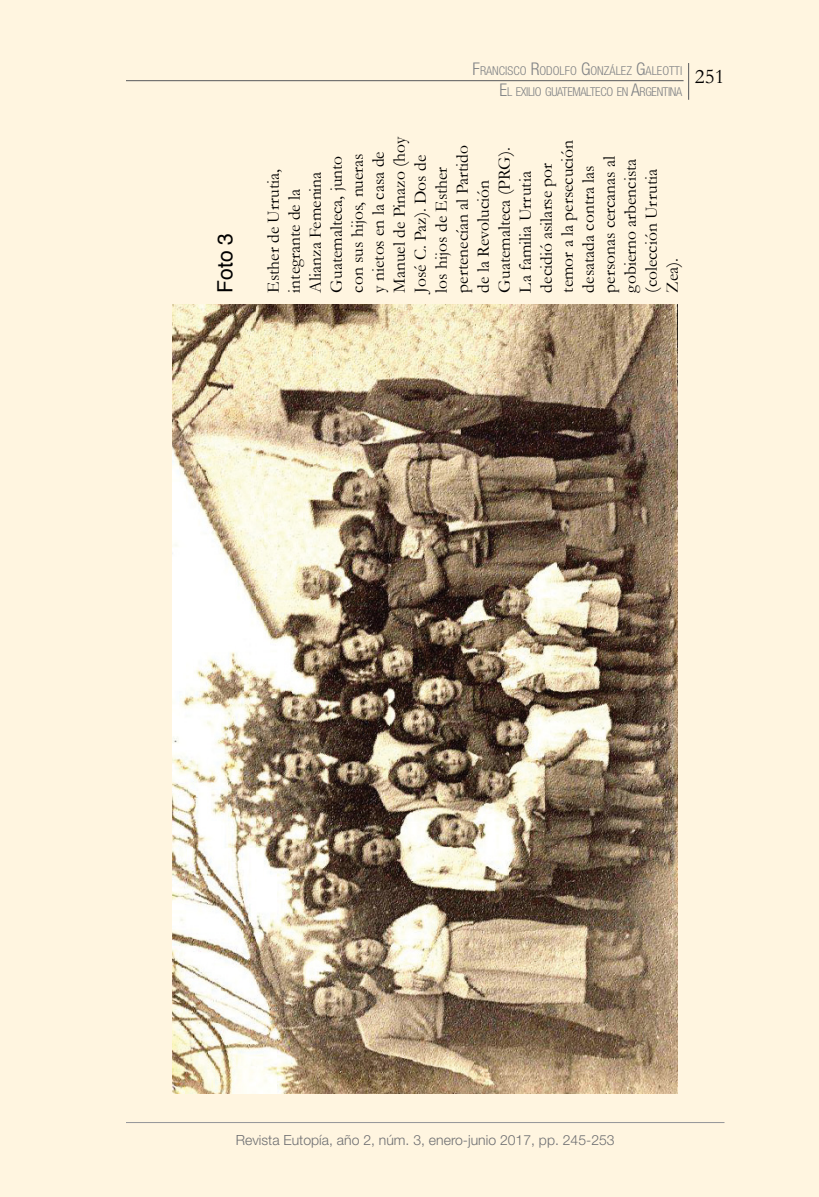
<style>
.page{position:relative;width:819px;height:1197px;background:#fff5e0}
.page>*{position:absolute;margin:0;border:0;box-sizing:border-box;transform-origin:0 0}
.t1{font:21px "Helvetica";color:#000}
.t2{font:21px "Garamond";color:#000}
.t3{font:17.5px/21px "Garamond";color:#000}
.t4{font:300 14px "Helvetica Neue LT Std";color:#6d6e71}
.t5{font:300 condensed 12.25px/20.5px "Helvetica Neue LT Std";color:#808285;text-align:right}
.s1{font-size:17.5px}
</style>
<div class="page">
<hr style="left:126px;top:1122px;width:598px;height:1px;background:#939598">
<hr style="left:688px;top:63px;width:1px;height:37px;background:#58595b">
<hr style="left:126px;top:80px;width:558px;height:1px;background:#58595b">
<img style="left:173px;top:305px;width:505px;height:788px">
<p class="t1" style="left:209px;top:293px;width:61px;rotate:-90deg">Foto 3</p>
<p class="t5" style="left:473px;top:61px;width:211px"><span class="s1">F</span>RANCISCO <span class="s1">R</span>ODOLFO <span class="s1">G</span>ONZÁLEZ <span class="s1">G</span>ALEOTTI<br><span class="s1">E</span>L EXILIO GUATEMALTECO EN <span class="s1">A</span>RGENTINA</p>
<p class="t2" style="left:695px;top:64px;width:31px">251</p>
<p class="t3" style="left:263px;top:293px;width:157px;rotate:-90deg">Esther de Urrutia, integrante de la<br>Alianza Femenina<br>Guatemalteca, junto con sus hijos, nueras<br>y nietos en la casa de<br>Manuel de Pinazo (hoy<br>José C. Paz). Dos de los hijos de Esther pertenecían al Partido de la Revolución<br>Guatemalteca (PRG).<br>La familia Urrutia decidió asilarse por temor a la persecución desatada contra las personas cercanas al gobierno arbencista (colección Urrutia<br>Zea).</p>
<p class="t4" style="left:236px;top:1131px;width:380px">Revista Eutopía, año 2, núm. 3, enero-junio 2017, pp. 245-253</p>
</div>
